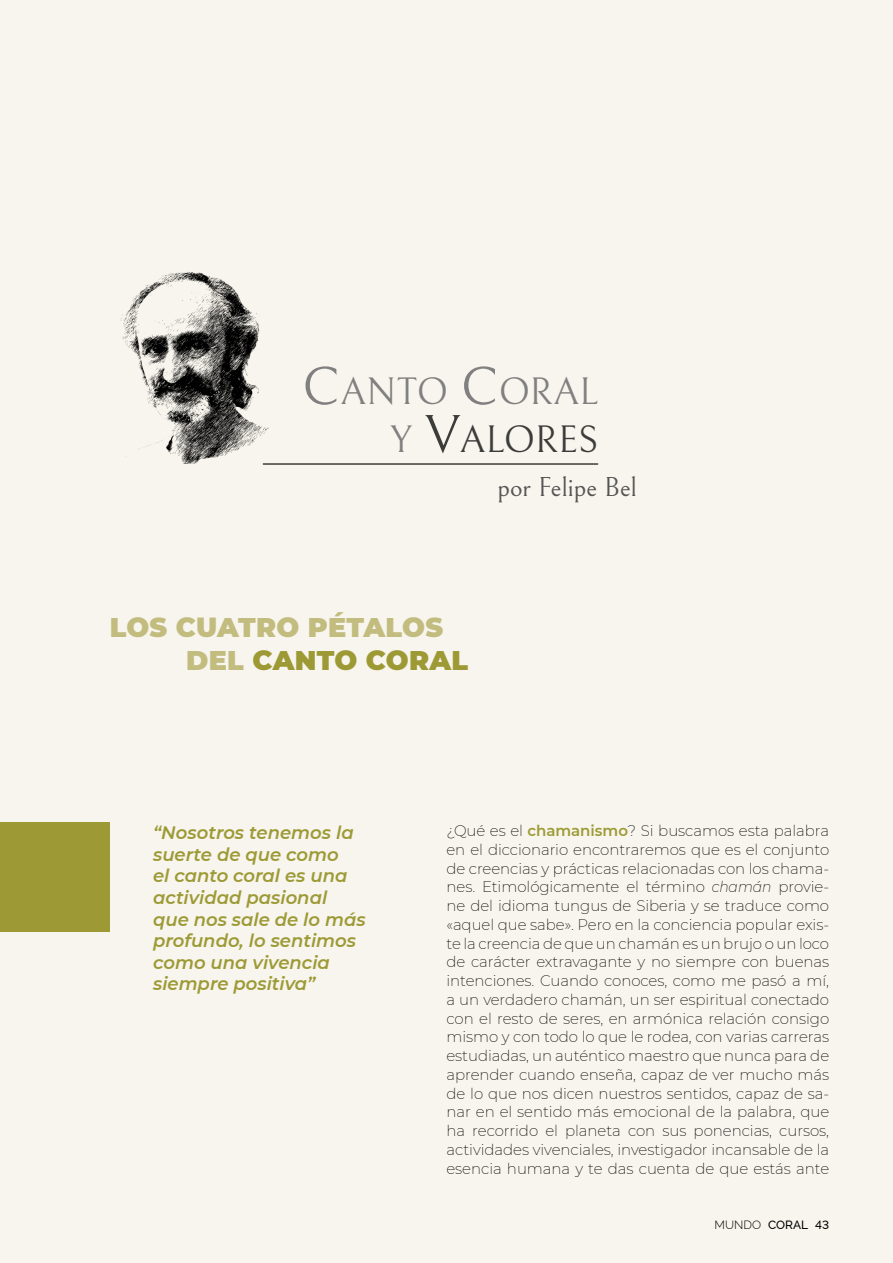
<style>
.page{position:relative;width:893px;height:1263px;background:#f7f5ed}
.page>*{position:absolute;margin:0;border:0;box-sizing:border-box;transform-origin:0 0}
.Sección{font:37.8px/48px "Bellefair";color:#818080;text-align:right}
.Artículo{font:900 27px/32.4px "Montserrat";letter-spacing:.01em;color:#c2bc7f}
.Autor{font:27px "Bellefair";color:#555454}
.t1{font:italic 600 18px/21.6px "Montserrat";color:#9d9a36}
.Cuerpo_texto{font:200 15px/18.8px "Montserrat";letter-spacing:-.005em;color:#000;text-align:justify}
.t2{font:500 12px "Raleway";color:#000}
.s1{font-size:54px}
.s2{font-size:54px;color:#3c3c3b}
.s3{color:#3c3c3b}
.s4{color:#9d9a36}
.s5{font-weight:600;color:#9d9a36}
.s6{font-style:italic}
.s7{font-weight:300}
</style>
<div class="page">
<hr style="left:263px;top:463px;width:335px;height:2px;background:#3c3c3b">
<img style="left:120px;top:271px;width:149px;height:192px">
<div style="left:0;top:822px;width:110px;height:109px;background:#9d9a36"></div>
<p class="Sección" style="left:302px;top:369px;width:298px"><span class="s1">C</span>ANTO <span class="s1">C</span> ORAL<br>Y <span class="s2">V</span><span class="s3">ALORES</span></p>
<p class="Autor" style="left:497px;top:473px;width:141px">por Felipe Bel</p>
<p class="Artículo" style="left:186px;top:610px;width:283px;text-indent:-77px">LOS CUATRO PÉTALOS<br>DEL <span class="s4">CANTO CORAL</span></p>
<p class="t1" style="left:153px;top:821px;width:214px">“Nosotros tenemos la suerte de que como<br>el canto coral es una actividad pasional que nos sale de lo más profundo, lo sentimos como una vivencia siempre positiva”</p>
<p class="Cuerpo_texto" style="left:446px;top:821px;width:384px">¿Qué es el <span class="s5">chamanismo</span>? Si buscamos esta palabra en el diccionario encontraremos que es el conjunto de creencias y prácticas relacionadas con los chama&shy;nes. Etimológicamente el término <span class="s6">chamán</span> provie&shy;ne del idioma tungus de Siberia y se traduce como «aquel que sabe». Pero en la conciencia popular exis&shy;te la creencia de que un chamán es un brujo o un loco de carácter extravagante y no siempre con buenas intenciones. Cuando conoces, como me pasó a mí, a un verdadero chamán, un ser espiritual conectado con el resto de seres, en armónica relación consigo mismo y con todo lo que le rodea, con varias carreras estudiadas, un auténtico maestro que nunca para de aprender cuando enseña, capaz de ver mucho más de lo que nos dicen nuestros sentidos, capaz de sa&shy;nar en el sentido más emocional de la palabra, que ha recorrido el planeta con sus ponencias, cursos, actividades vivenciales, investigador incansable de la esencia humana y te das cuenta de que estás ante</p>
<p class="t2" style="left:715px;top:1215px;width:116px"><span class="s7">MUNDO</span> CORAL 43</p>
</div>
